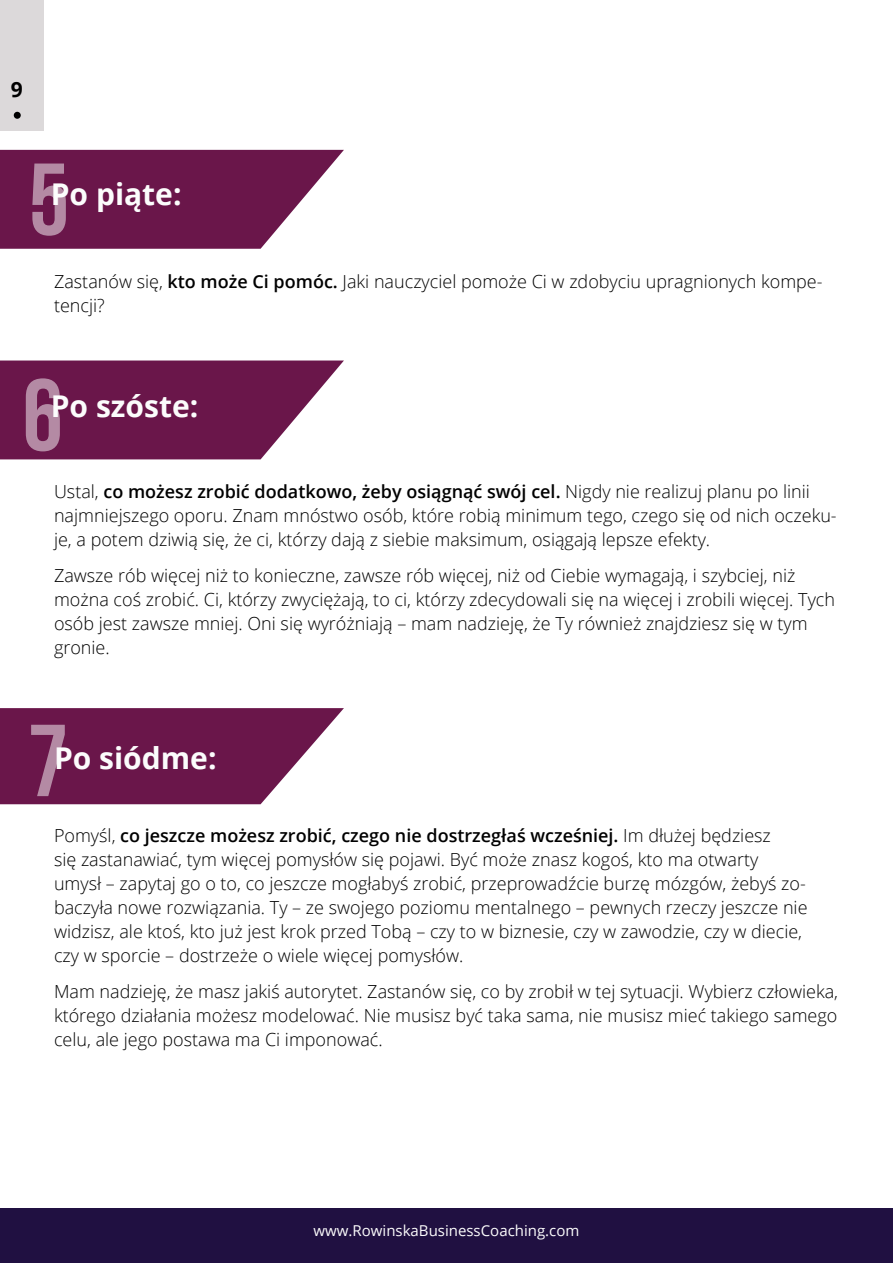
<style>
.page{position:relative;width:893px;height:1263px;background:#fff}
.page>*{position:absolute;margin:0;border:0;box-sizing:border-box;transform-origin:0 0}
.t1{font:700 102px/215.7px "Bebas Neue";color:#fff}
.t2{font:700 30px "Open Sans";color:#fcfcfc}
.t3{font:700 21px "Open Sans";color:#000}
.t4{font:300 18px/24px "Open Sans";color:#000}
.t5{font:15px "Open Sans";color:#fcfcfc}
.s1{font-weight:600}
</style>
<div class="page">
<svg style="left:0;top:150px;width:344px;height:99px;background:#7a305e"></svg>
<svg style="left:0;top:360px;width:344px;height:99px;background:#7b305e"></svg>
<svg style="left:0;top:708px;width:344px;height:96px;background:#7a305e"></svg>
<div style="left:0;top:1209px;width:893px;height:54px;background:#201041"></div>
<div style="left:0;top:0;width:43px;height:130px;background:#dcd9da"></div>
<div style="left:14px;top:112px;width:7px;height:7px;background:#000;border-radius:50%"></div>
<p class="t3" style="left:11px;top:74px;width:13px">9</p>
<h1 class="t1" style="left:22px;top:91px;width:48px">5<br>6</h1>
<p class="t2" style="left:51px;top:173px;width:132px">Po piąte:</p>
<p class="t4" style="left:54px;top:269px;width:770px">Zastanów się, <span class="s1">kto może Ci pomóc.</span> Jaki nauczyciel pomoże Ci w zdobyciu upragnionych kompe&shy;tencji?</p>
<p class="t2" style="left:51px;top:385px;width:149px">Po szóste:</p>
<p class="t4" style="left:54px;top:479px;width:784px">Ustal, <span class="s1">co możesz zrobić dodatkowo, żeby osiągnąć swój cel.</span> Nigdy nie realizuj planu po linii najmniejszego oporu. Znam mnóstwo osób, które robią minimum tego, czego się od nich oczeku&shy;je, a potem dziwią się, że ci, którzy dają z siebie maksimum, osiągają lepsze efekty.</p>
<p class="t4" style="left:54px;top:563px;width:783px">Zawsze rób więcej niż to konieczne, zawsze rób więcej, niż od Ciebie wymagają, i szybciej, niż można coś zrobić. Ci, którzy zwyciężają, to ci, którzy zdecydowali się na więcej i zrobili więcej. Tych osób jest zawsze mniej. Oni się wyróżniają – mam nadzieję, że Ty również znajdziesz się w tym gronie.</p>
<h1 class="t1" style="left:28px;top:652px;width:42px">7</h1>
<p class="t2" style="left:54px;top:737px;width:164px">Po siódme:</p>
<p class="t4" style="left:54px;top:823px;width:755px">Pomyśl, <span class="s1">co jeszcze możesz zrobić, czego nie dostrzegłaś wcześniej.</span> Im dłużej będziesz<br>się zastanawiać, tym więcej pomysłów się pojawi. Być może znasz kogoś, kto ma otwarty umysł – zapytaj go o to, co jeszcze mogłabyś zrobić, przeprowadźcie burzę mózgów, żebyś zo&shy;baczyła nowe rozwiązania. Ty – ze swojego poziomu mentalnego – pewnych rzeczy jeszcze nie widzisz, ale ktoś, kto już jest krok przed Tobą – czy to w biznesie, czy w zawodzie, czy w diecie, czy w sporcie – dostrzeże o wiele więcej pomysłów.</p>
<p class="t4" style="left:54px;top:979px;width:786px;text-align:justify">Mam nadzieję, że masz jakiś autorytet. Zastanów się, co by zrobił w tej sytuacji. Wybierz człowieka, którego działania możesz modelować. Nie musisz być taka sama, nie musisz mieć takiego samego celu, ale jego postawa ma Ci imponować.</p>
<p class="t5" style="left:314px;top:1220px;width:267px">www.RowinskaBusinessCoaching.com</p>
</div>
